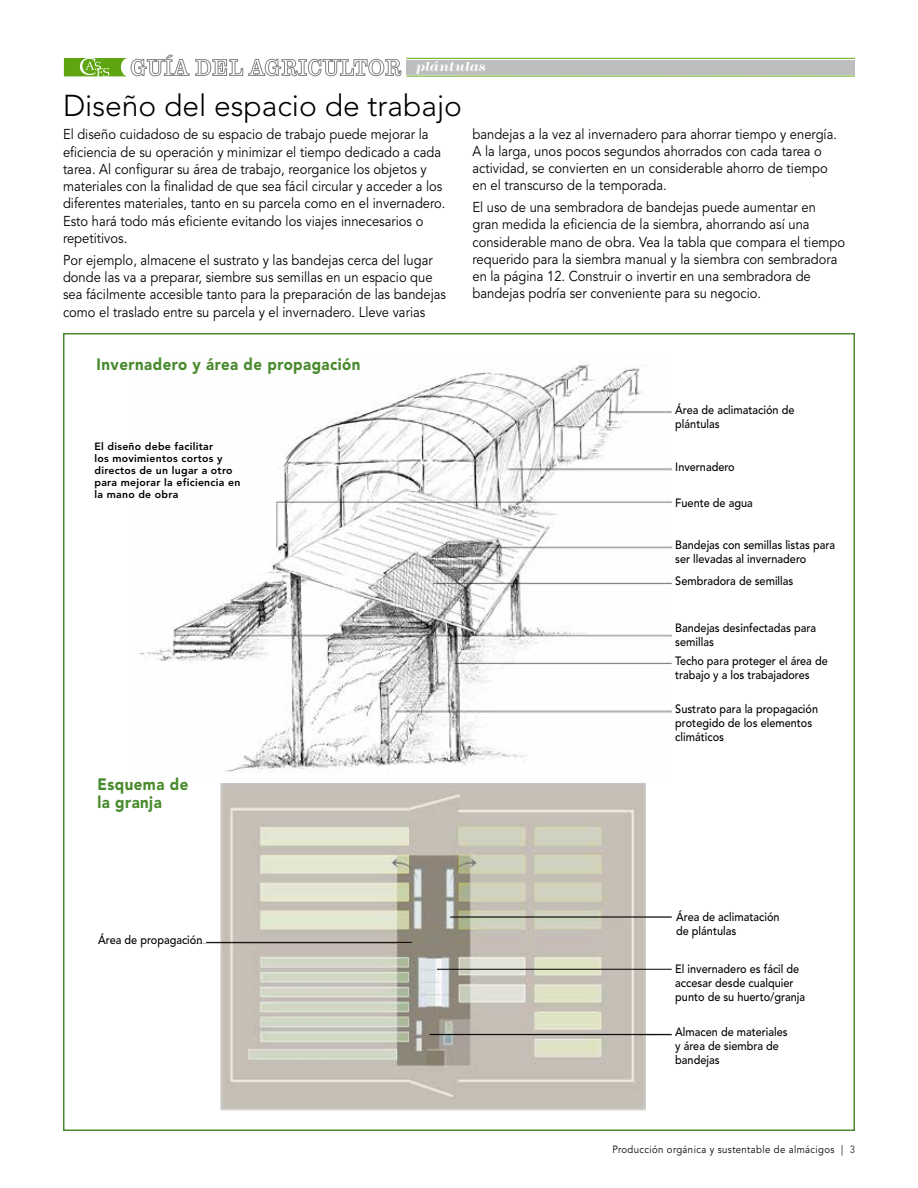
<style>
.page{position:relative;width:918px;height:1188px;background:#fff}
.page>*{position:absolute;margin:0;border:0;box-sizing:border-box;transform-origin:0 0}
.t1{font:300 30px "Avenir LT Std";color:#000}
.t2{font:900 16.5px/17.2px "Avenir LT Std";letter-spacing:.03em;color:#488a2d;scale:.91 1}
.t3{font:14.25px/17.2px "Avenir LT Std";color:#000;scale:.91 1}
.t4{font:italic 700 13.65px "Modern 216";color:#fff}
.t5{font:500 12px/13.8px "Avenir LT Std";color:#000;scale:.91 1}
.t6{font:800 10.5px/12px "Avenir LT Std";letter-spacing:.025em;color:#000}
.t7{font:10.5px "Avenir LT Std";letter-spacing:.04em;color:#000;scale:.91 1}
.s1{font-size:13.2px}
.s2{font-weight:500;color:#58595b}
</style>
<div class="page">
<hr style="left:406px;top:58px;width:449px;height:1px;background:#5fa511">
<hr style="left:406px;top:76px;width:449px;height:1px;background:#5fa511">
<div style="left:407px;top:60px;width:448px;height:14px;background:#bcbec0"></div>
<svg style="left:64px;top:55px;width:338px;height:22px"></svg>
<img style="left:107px;top:783px;width:565px;height:348px">
<img style="left:139px;top:362px;width:533px;height:411px">
<hr style="left:450px;top:917px;width:222px;height:1px;background:#000">
<hr style="left:206px;top:942px;width:206px;height:1px;background:#000">
<hr style="left:437px;top:969px;width:235px;height:1px;background:#000">
<hr style="left:430px;top:1034px;width:242px;height:1px;background:#000">
<p class="t4" style="left:416px;top:58px;width:72px"><span class="s1">pl</span>án<span class="s1">t</span>u<span class="s1">l</span>as</p>
<h1 class="t1" style="left:63px;top:88px;width:401px">Diseño del espacio de trabajo</h1>
<p class="t3" style="left:472px;top:125px;width:402px">bandejas a la vez al invernadero para ahorrar tiempo y energía.<br>A la larga, unos pocos segundos ahorrados con cada tarea o actividad, se convierten en un considerable ahorro de tiempo en el transcurso de la temporada.</p>
<p class="t3" style="left:472px;top:199px;width:411px">El uso de una sembradora de bandejas puede aumentar en gran medida la eficiencia de la siembra, ahorrando así una considerable mano de obra. Vea la tabla que compara el tiempo requerido para la siembra manual y la siembra con sembradora en la página 12. Construir o invertir en una sembradora de bandejas podría ser conveniente para su negocio.</p>
<p class="t3" style="left:63px;top:126px;width:422px">El diseño cuidadoso de su espacio de trabajo puede mejorar la eficiencia de su operación y minimizar el tiempo dedicado a cada tarea. Al configurar su área de trabajo, reorganice los objetos y materiales con la finalidad de que sea fácil circular y acceder a los diferentes materiales, tanto en su parcela como en el invernadero.<br>Esto hará todo más eficiente evitando los viajes innecesarios o repetitivos.</p>
<p class="t3" style="left:63px;top:252px;width:422px">Por ejemplo, almacene el sustrato y las bandejas cerca del lugar donde las va a preparar, siembre sus semillas en un espacio que sea fácilmente accesible tanto para la preparación de las bandejas como el traslado entre su parcela y el invernadero. Lleve varias</p>
<p class="t2" style="left:97px;top:356px;width:291px">Invernadero y área de propagación</p>
<p class="t6" style="left:94px;top:441px;width:148px">El diseño debe facilitar<br>los movimientos cortos y directos de un lugar a otro para mejorar la eficiencia en la mano de obra</p>
<p class="t2" style="left:98px;top:776px;width:101px">Esquema de la granja</p>
<p class="t5" style="left:98px;top:934px;width:116px">Área de propagación</p>
<p class="t5" style="left:675px;top:403px;width:132px">Área de aclimatación de plántulas</p>
<p class="t5" style="left:675px;top:460px;width:67px">Invernadero</p>
<p class="t5" style="left:675px;top:496px;width:87px">Fuente de agua</p>
<p class="t5" style="left:675px;top:538px;width:177px">Bandejas con semillas listas para ser llevadas al invernadero</p>
<p class="t5" style="left:675px;top:574px;width:131px">Sembradora de semillas</p>
<p class="t5" style="left:675px;top:621px;width:156px">Bandejas desinfectadas para semillas</p>
<p class="t5" style="left:675px;top:655px;width:169px">Techo para proteger el área de trabajo y a los trabajadores</p>
<p class="t5" style="left:675px;top:703px;width:158px">Sustrato para la propagación protegido de los elementos climáticos</p>
<p class="t5" style="left:676px;top:910px;width:115px">Área de aclimatación de plántulas</p>
<p class="t5" style="left:675px;top:963px;width:144px">El invernadero es fácil de accesar desde cualquier punto de su huerto/granja</p>
<p class="t5" style="left:675px;top:1025px;width:125px">Almacen de materiales y área de siembra de bandejas</p>
<p class="t7" style="left:612px;top:1144px;width:268px">Producción orgánica y sustentable de almácigos | <span class="s2">3</span></p>
</div>
